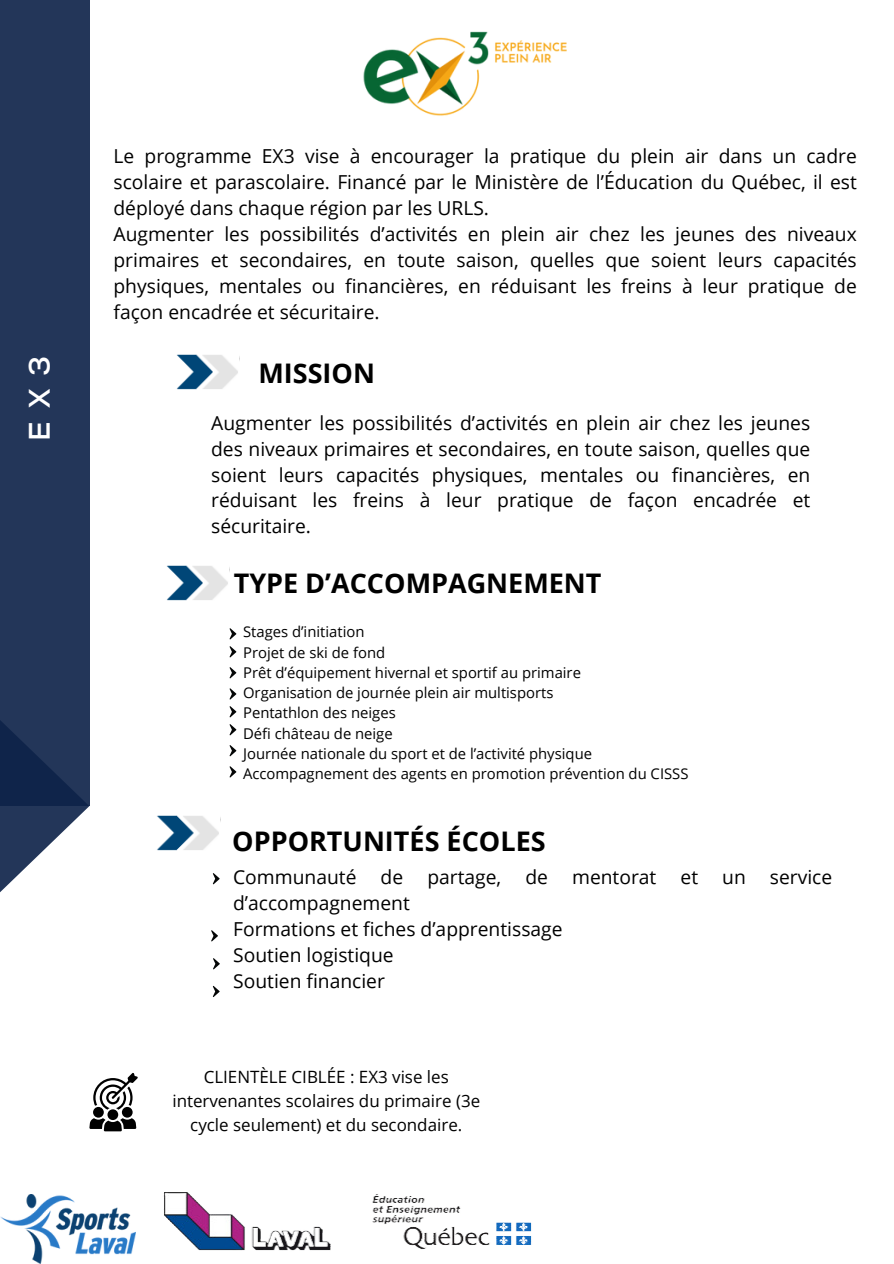
<style>
.page{position:relative;width:894px;height:1264px;background:#fff}
.page>*{position:absolute;margin:0;border:0;box-sizing:border-box;transform-origin:0 0}
.t1{font:700 29.7px "Nexa";color:#fff}
.t2{font:700 27px "Open Sans";color:#000}
.t3{font:19.2px/25.8px "Open Sans";color:#000}
.t4{font:16.95px/23.7px "Open Sans";color:#000;text-align:center}
.t5{font:14.85px "Open Sans";color:#000}
</style>
<div class="page">
<div style="left:0;top:0;width:89px;height:805px;background:#233659"></div>
<svg style="left:0;top:720px;width:89px;height:173px;fill:#233659"></svg>
<img style="left:0;top:1194px;width:122px;height:69px">
<svg style="left:93px;top:1073px;width:45px;height:36px"></svg>
<div style="left:93px;top:1106px;width:11px;height:11px;background:#000;border-radius:50%"></div>
<div style="left:122px;top:1106px;width:11px;height:11px;background:#000;border-radius:50%"></div>
<svg style="left:89px;top:1118px;width:47px;height:13px"></svg>
<div style="left:107px;top:1109px;width:11px;height:11px;background:#000;border-radius:50%"></div>
<svg style="left:229px;top:628px;width:7px;height:11px"></svg>
<svg style="left:229px;top:646px;width:7px;height:11px"></svg>
<svg style="left:229px;top:667px;width:7px;height:11px"></svg>
<svg style="left:229px;top:688px;width:7px;height:11px"></svg>
<svg style="left:229px;top:706px;width:7px;height:11px"></svg>
<svg style="left:229px;top:724px;width:7px;height:11px"></svg>
<svg style="left:229px;top:745px;width:7px;height:11px"></svg>
<svg style="left:229px;top:766px;width:7px;height:11px"></svg>
<svg style="left:213px;top:873px;width:6px;height:11px"></svg>
<svg style="left:211px;top:930px;width:7px;height:11px"></svg>
<svg style="left:213px;top:958px;width:7px;height:11px"></svg>
<svg style="left:213px;top:985px;width:6px;height:12px"></svg>
<img style="left:363px;top:31px;width:203px;height:85px">
<img style="left:122px;top:1192px;width:410px;height:62px">
<img style="left:176px;top:354px;width:62px;height:36px">
<img style="left:166px;top:565px;width:62px;height:36px">
<img style="left:157px;top:815px;width:62px;height:36px">
<p class="t3" style="left:113px;top:143px;width:744px">Le programme EX3 vise à encourager la pratique du plein air dans un cadre scolaire et parascolaire. Financé par le Ministère de l’Éducation du Québec, il est déployé dans chaque région par les URLS.<br>Augmenter les possibilités d’activités en plein air chez les jeunes des niveaux primaires et secondaires, en toute saison, quelles que soient leurs capacités physiques, mentales ou financières, en réduisant les freins à leur pratique de façon encadrée et sécuritaire.</p>
<h1 class="t1" style="left:22px;top:441px;width:87px;rotate:-90deg">EX3</h1>
<p class="t2" style="left:258px;top:354px;width:118px">MISSION</p>
<p class="t3" style="left:211px;top:409px;width:600px;text-align:justify">Augmenter les possibilités d’activités en plein air chez les jeunes des niveaux primaires et secondaires, en toute saison, quelles que soient leurs capacités physiques, mentales ou financières, en réduisant les freins à leur pratique de façon encadrée et sécuritaire.</p>
<p class="t2" style="left:234px;top:564px;width:369px">TYPE D’ACCOMPAGNEMENT</p>
<p class="t5" style="left:243px;top:621px;width:123px">Stages d’initiation</p>
<p class="t5" style="left:243px;top:641px;width:143px">Projet de ski de fond</p>
<p class="t5" style="left:243px;top:662px;width:339px">Prêt d’équipement hivernal et sportif au primaire</p>
<p class="t5" style="left:243px;top:682px;width:312px">Organisation de journée plein air multisports</p>
<p class="t5" style="left:243px;top:702px;width:154px">Pentathlon des neiges</p>
<p class="t5" style="left:243px;top:722px;width:151px">Défi château de neige</p>
<p class="t5" style="left:243px;top:743px;width:350px">Journée nationale du sport et de l’activité physique</p>
<p class="t5" style="left:243px;top:763px;width:447px">Accompagnement des agents en promotion prévention du CISSS</p>
<p class="t2" style="left:232px;top:822px;width:315px">OPPORTUNITÉS ÉCOLES</p>
<p class="t3" style="left:233px;top:864px;width:514px">Communauté de partage, de mentorat et un</p>
<p class="t3" style="left:769px;top:864px;width:64px">service</p>
<p class="t3" style="left:233px;top:890px;width:331px">d’accompagnement<br>Formations et fiches d’apprentissage<br>Soutien logistique<br>Soutien financier</p>
<h1 class="t4" style="left:172px;top:1065px;width:309px">CLIENTÈLE CIBLÉE : EX3 vise les intervenantes scolaires du primaire (3e cycle seulement) et du secondaire.</h1>
</div>
